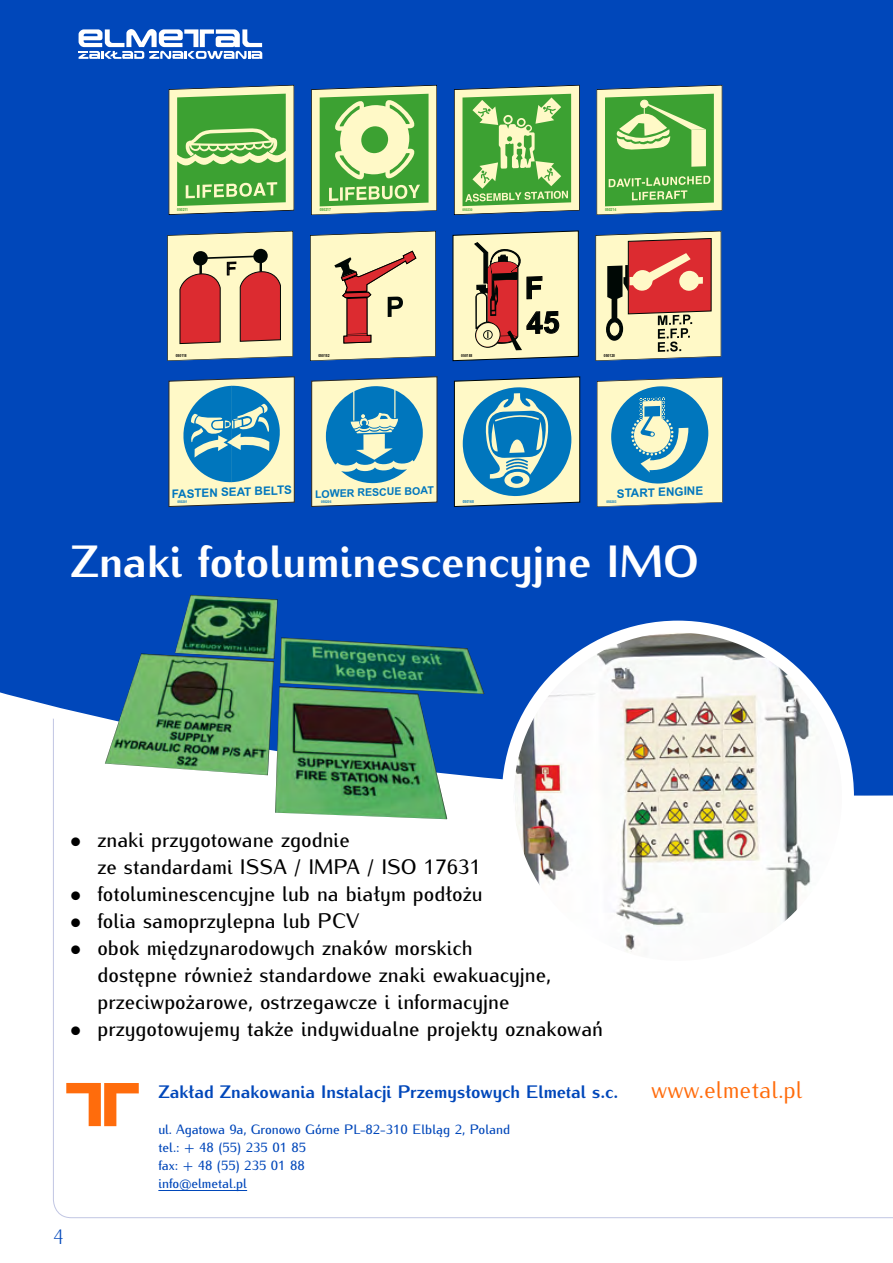
<style>
.page{position:relative;width:893px;height:1263px;background:#fff}
.page>*{position:absolute;margin:0;border:0;box-sizing:border-box;transform-origin:0 0}
.t1{font:800 45px "Iwona";color:#fff}
.t2{font:24px "Iwona";color:#ff6c0c}
.t3{font:500 21px/27px "Iwona";color:#000}
.t4{font:300 21px "Iwona";color:#0047ba}
.t5{font:800 18px "Iwona";color:#0047ba}
.t6{font:500 13.5px/18px "Iwona";color:#0047ba}
.t7{font:700 11.7px "Arial";color:#0076bd}
.t8{font:700 10.65px "Arial";color:#0076bd}
.t9{font:700 4.2px "Arial Narrow";color:#000}
.t10{font:700 4.2px "Arial Narrow";color:#3ca132}
.t11{font:700 4.05px "Arial Narrow";color:#3ca132}
.t12{font:700 4.05px "Arial Narrow";color:#000}
.t13{font:700 4.05px "Arial Narrow";color:#0076bd}
.t14{font:700 3.75px "Arial Narrow";color:#0076bd}
.t15{font:700 3.75px "Arial Narrow";color:#3ca132}
</style>
<div class="page">
<div style="left:0;top:0;width:893px;height:807px;background:#0047ba"></div>
<div style="left:68px;top:23px;width:205px;height:40px;background:#0047ba"></div>
<svg style="left:79px;top:29px;width:183px;height:30px"></svg>
<img style="left:508px;top:627px;width:340px;height:340px;border-radius:170px">
<div style="left:502px;top:621px;width:352px;height:352px;border:12px solid #fff;border-radius:50%"></div>
<svg style="left:169px;top:85px;width:125px;height:130px;background:#7eba6a"></svg>
<svg style="left:311px;top:85px;width:126px;height:130px;background:#9ac780"></svg>
<svg style="left:454px;top:85px;width:126px;height:130px;background:#85bd6f"></svg>
<svg style="left:597px;top:85px;width:125px;height:130px;background:#83bd6d"></svg>
<div style="left:641px;top:100px;width:7px;height:8px;background:#fff9c7;border-radius:50%"></div>
<div style="left:640px;top:100px;width:8px;height:8px;border:1px solid #fff9c7;border-radius:50%"></div>
<svg style="left:310px;top:231px;width:126px;height:130px;background:#e1ceaa"></svg>
<svg style="left:595px;top:231px;width:126px;height:130px;background:#cf9a84"></svg>
<svg style="left:169px;top:377px;width:125px;height:130px;background:#97c0bf"></svg>
<svg style="left:312px;top:377px;width:125px;height:130px;background:#98c0bf"></svg>
<svg style="left:454px;top:377px;width:126px;height:130px;background:#7bb0bc"></svg>
<svg style="left:597px;top:377px;width:126px;height:130px;background:#9dc3c0"></svg>
<img style="left:105px;top:595px;width:379px;height:224px">
<hr style="left:158px;top:1190px;width:89px;height:1px;background:#0047ba">
<svg style="left:66px;top:1083px;width:73px;height:43px"></svg>
<svg style="left:167px;top:231px;width:126px;height:130px;background:#daa28a"></svg>
<svg style="left:453px;top:231px;width:125px;height:130px;background:#d6c2a0"></svg>
<p class="t11" style="left:177px;top:207px;width:13px;rotate:-2deg">050211</p>
<p class="t10" style="left:320px;top:208px;width:13px;rotate:-2deg">050217</p>
<p class="t15" style="left:462px;top:208px;width:12px;rotate:-2deg">050230</p>
<p class="t10" style="left:605px;top:208px;width:13px;rotate:-2deg">050214</p>
<p class="t9" style="left:176px;top:353px;width:13px;rotate:-2deg">050118</p>
<p class="t9" style="left:318px;top:353px;width:13px;rotate:-2deg">050152</p>
<p class="t12" style="left:461px;top:353px;width:13px;rotate:-2deg">050188</p>
<p class="t9" style="left:604px;top:353px;width:13px;rotate:-2deg">050120</p>
<p class="t7" style="left:171px;top:487px;width:122px;rotate:-2deg">FASTEN SEAT BELTS</p>
<p class="t14" style="left:177px;top:499px;width:12px;rotate:-2deg">050201</p>
<p class="t8" style="left:315px;top:488px;width:120px;rotate:-2deg">LOWER RESCUE BOAT</p>
<p class="t14" style="left:321px;top:499px;width:12px;rotate:-2deg">050206</p>
<p class="t13" style="left:462px;top:499px;width:13px;rotate:-2deg">050168</p>
<p class="t7" style="left:616px;top:487px;width:88px;rotate:-2deg">START ENGINE</p>
<p class="t14" style="left:606px;top:500px;width:12px;rotate:-2deg">050203</p>
<h1 class="t1" style="left:70px;top:528px;width:630px">Znaki fotoluminescencyjne IMO</h1>
<p class="t3" style="left:97px;top:825px;width:385px;text-indent:-27px">• znaki przygotowane zgodnie<br>ze standardami ISSA / IMPA / ISO 17631</p>
<p class="t3" style="left:70px;top:879px;width:414px">• fotoluminescencyjne lub na białym podłożu</p>
<p class="t3" style="left:70px;top:906px;width:291px">• folia samoprzylepna lub PCV</p>
<p class="t3" style="left:97px;top:933px;width:455px;text-indent:-27px">• obok międzynarodowych znaków morskich dostępne również standardowe znaki ewakuacyjne, przeciwpożarowe, ostrzegawcze i informacyjne</p>
<p class="t3" style="left:70px;top:1014px;width:534px">• przygotowujemy także indywidualne projekty oznakowań</p>
<p class="t4" style="left:53px;top:1220px;width:12px">4</p>
<p class="t5" style="left:158px;top:1078px;width:461px">Zakład Znakowania Instalacji Przemysłowych Elmetal s.c.</p>
<p class="t6" style="left:158px;top:1119px;width:353px">ul. Agatowa 9a, Gronowo Górne PL-82-310 Elbląg 2, Poland tel.: + 48 (55) 235 01 85<br>fax: + 48 (55) 235 01 88<br>info@elmetal.pl</p>
<p class="t2" style="left:651px;top:1071px;width:153px">www.elmetal.pl</p>
</div>
